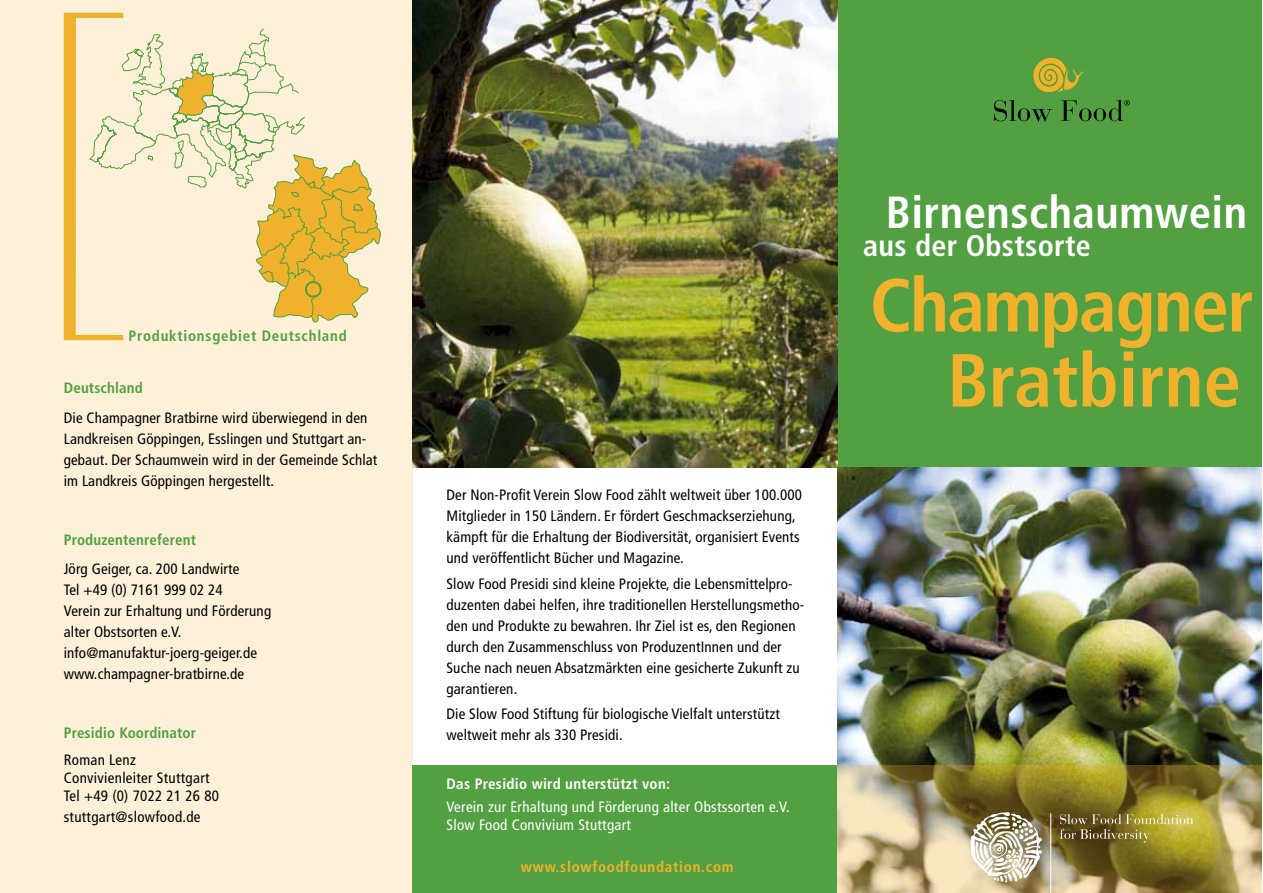
<style>
.page{position:relative;width:1263px;height:893px;background:#fff}
.page>*{position:absolute;margin:0;border:0;box-sizing:border-box;transform-origin:0 0}
.t1{font:700 condensed 75px "Frutiger";letter-spacing:-.02em;color:#f0b22c}
.t2{font:700 condensed 75px "Frutiger";color:#f0b22c}
.t3{font:700 condensed 45px "Frutiger";letter-spacing:.01em;color:#fff}
.t4{font:700 condensed 30px "Frutiger";letter-spacing:.01em;color:#fff}
.t5{font:condensed 15px/21px "Frutiger";letter-spacing:.01em;color:#000}
.t6{font:condensed 15px/18px "Frutiger";letter-spacing:.02em;color:#fff}
.t7{font:700 condensed 15px "Frutiger";letter-spacing:.01em;color:#52a041}
.t8{font:700 condensed 15px "Frutiger";letter-spacing:.02em;color:#fff}
.t9{font:700 condensed 15px "Frutiger";letter-spacing:.05em;color:#52a041}
.t10{font:700 condensed 15px "Frutiger";letter-spacing:.05em;color:#f0b22c}
</style>
<div class="page">
<div style="left:0;top:0;width:412px;height:893px;background:#fdf0d9"></div>
<div style="left:838px;top:0;width:424px;height:893px;background:#52a041"></div>
<svg style="left:994px;top:100px;width:136px;height:22px"></svg>
<svg style="left:1033px;top:58px;width:50px;height:34px"></svg>
<img style="left:412px;top:0;width:426px;height:468px">
<div style="left:412px;top:765px;width:426px;height:128px;background:#52a041"></div>
<img style="left:838px;top:468px;width:424px;height:297px">
<img style="left:838px;top:765px;width:424px;height:128px">
<svg style="left:970px;top:812px;width:72px;height:70px;background:#bcb399"></svg>
<hr style="left:1050px;top:813px;width:1px;height:80px;background:#fff">
<svg style="left:1059px;top:814px;width:134px;height:29px;background:#93853b"></svg>
<svg style="left:64px;top:13px;width:317px;height:327px"></svg>
<p class="t9" style="left:129px;top:327px;width:220px">Produktionsgebiet Deutschland</p>
<p class="t7" style="left:64px;top:379px;width:81px">Deutschland</p>
<p class="t5" style="left:64px;top:407px;width:315px">Die Champagner Bratbirne wird überwiegend in den Landkreisen Göppingen, Esslingen und Stuttgart an&shy;gebaut. Der Schaumwein wird in der Gemeinde Schlat im Landkreis Göppingen hergestellt.</p>
<p class="t7" style="left:64px;top:530px;width:134px">Produzentenreferent</p>
<p class="t5" style="left:64px;top:559px;width:209px">Jörg Geiger, ca. 200 Landwirte<br>Tel +49 (0) 7161 999 02 24<br>Verein zur Erhaltung und Förderung alter Obstsorten e.V. info@manufaktur-joerg-geiger.de www.champagner-bratbirne.de</p>
<p class="t7" style="left:64px;top:724px;width:134px">Presidio Koordinator</p>
<p class="t5" style="left:64px;top:751px;width:157px;line-height:18px">Roman Lenz<br>Convivienleiter Stuttgart<br>Tel +49 (0) 7022 21 26 80</p>
<p class="t5" style="left:64px;top:806px;width:138px">stuttgart@slowfood.de</p>
<p class="t5" style="left:446px;top:485px;width:357px">Der Non-Profit Verein Slow Food zählt weltweit über 100.000<br>Mitglieder in 150 Ländern. Er fördert Geschmackserziehung, kämpft für die Erhaltung der Biodiversität, organisiert Events und veröffentlicht Bücher und Magazine.</p>
<p class="t5" style="left:446px;top:573px;width:359px">Slow Food Presidi sind kleine Projekte, die Lebensmittelpro&shy;duzenten dabei helfen, ihre traditionellen Herstellungsmetho&shy;den und Produkte zu bewahren. Ihr Ziel ist es, den Regionen durch den Zusammenschluss von ProduzentInnen und der Suche nach neuen Absatzmärkten eine gesicherte Zukunft zu garantieren.</p>
<p class="t5" style="left:446px;top:703px;width:335px">Die Slow Food Stiftung für biologische Vielfalt unterstützt weltweit mehr als 330 Presidi.</p>
<p class="t8" style="left:446px;top:775px;width:225px">Das Presidio wird unterstützt von:</p>
<p class="t6" style="left:446px;top:798px;width:345px">Verein zur Erhaltung und Förderung alter Obstssorten e.V.<br>Slow Food Convivium Stuttgart</p>
<p class="t10" style="left:521px;top:858px;width:214px">www.slowfoodfoundation.com</p>
<h2 class="t3" style="left:886px;top:185px;width:363px">Birnenschaumwein</h2>
<h3 class="t4" style="left:863px;top:228px;width:229px">aus der Obstsorte</h3>
<h1 class="t1" style="left:870px;top:261px;width:385px">Champagner</h1>
<h1 class="t2" style="left:947px;top:336px;width:295px">Bratbirne</h1>
</div>
